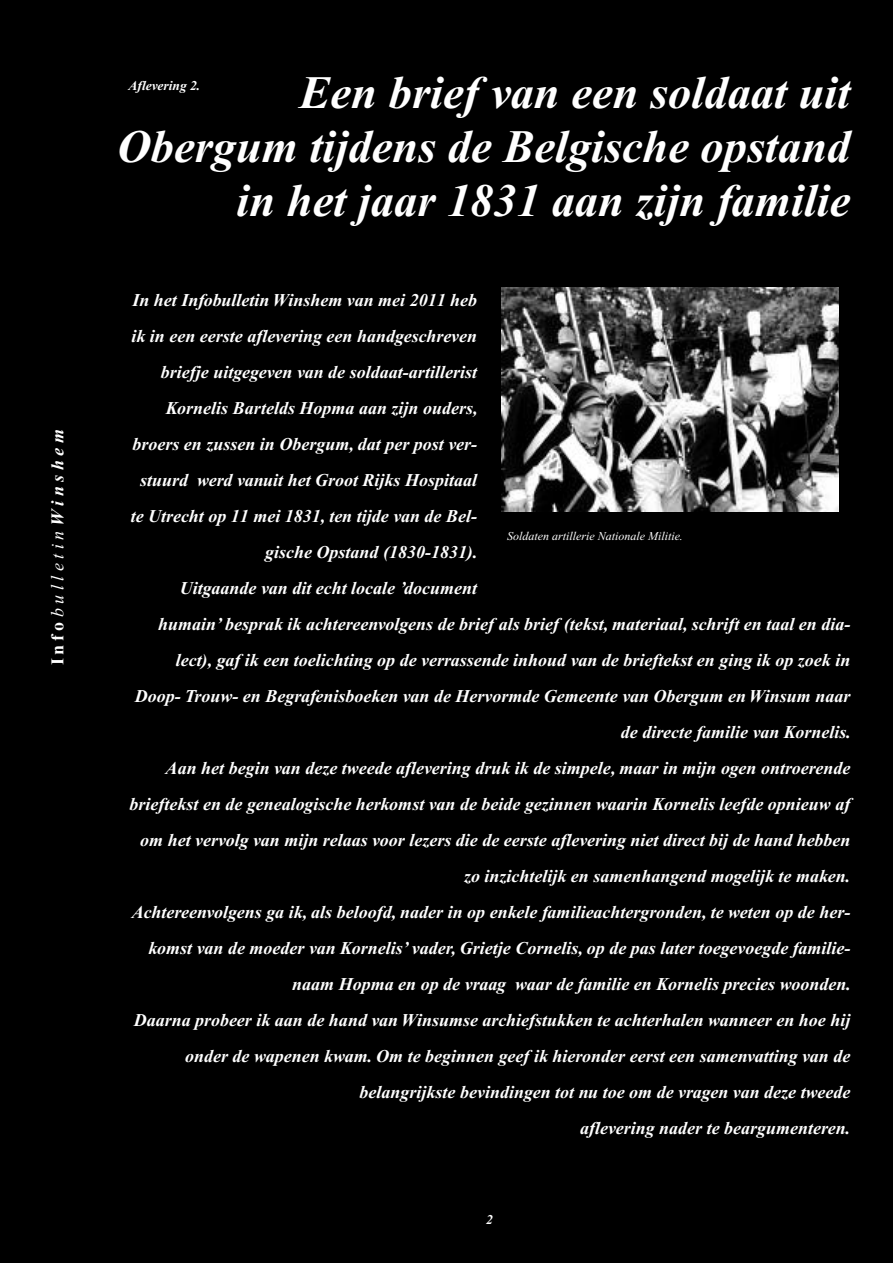
<style>
.page{position:relative;width:893px;height:1263px;background:#000}
.page>*{position:absolute;margin:0;border:0;box-sizing:border-box;transform-origin:0 0}
.t1{font:italic 700 46.5px/54px "Times New Roman";color:#fff;text-align:right}
.t2{font:italic 700 18px "Times New Roman";color:#fff}
.t3{font:italic 18px "Times New Roman";letter-spacing:.25em;color:#fff}
.t4{font:italic 700 13.5px "Times New Roman";color:#fff}
.t5{font:italic 12px "Times New Roman";color:#fff}
.s1{font-weight:700;font-style:normal}
.s2{font-weight:700}
</style>
<div class="page">
<img style="left:502px;top:287px;width:337px;height:225px">
<p class="t3" style="left:51px;top:665px;width:237px;rotate:-90deg"><span class="s1">Info</span>bulletin<span class="s2">Winshem</span></p>
<h1 class="t1" style="left:117px;top:71px;width:735px">Een brief van een soldaat uit<br>Obergum tijdens de Belgische opstand in het jaar 1831 aan zijn familie</h1>
<p class="t4" style="left:129px;top:81px;width:73px">Aflevering 2.</p>
<p class="t2" style="left:132px;top:294px;width:346px">In het Infobulletin Winshem van mei 2011 heb</p>
<p class="t2" style="left:131px;top:330px;width:347px">ik in een eerste aflevering een handgeschreven</p>
<p class="t2" style="left:161px;top:366px;width:318px">briefje uitgegeven van de soldaat-artillerist</p>
<p class="t2" style="left:166px;top:402px;width:313px">Kornelis Bartelds Hopma aan zijn ouders,</p>
<p class="t2" style="left:133px;top:438px;width:346px">broers en zussen in Obergum, dat per post ver-</p>
<p class="t2" style="left:140px;top:474px;width:338px">stuurd werd vanuit het Groot Rijks Hospitaal</p>
<p class="t2" style="left:131px;top:510px;width:348px">te Utrecht op 11 mei 1831, ten tijde van de Bel-</p>
<p class="t2" style="left:265px;top:546px;width:214px">gische Opstand (1830-1831).</p>
<p class="t2" style="left:180px;top:582px;width:299px">Uitgaande van dit echt locale ’document</p>
<p class="t2" style="left:158px;top:618px;width:694px">humain’ besprak ik achtereenvolgens de brief als brief (tekst, materiaal, schrift en taal en dia-</p>
<p class="t2" style="left:176px;top:654px;width:676px">lect), gaf ik een toelichting op de verrassende inhoud van de brieftekst en ging ik op zoek in</p>
<p class="t2" style="left:135px;top:690px;width:717px">Doop- Trouw- en Begrafenisboeken van de Hervormde Gemeente van Obergum en Winsum naar</p>
<p class="t2" style="left:621px;top:726px;width:232px">de directe familie van Kornelis.</p>
<p class="t2" style="left:166px;top:762px;width:686px">Aan het begin van deze tweede aflevering druk ik de simpele, maar in mijn ogen ontroerende</p>
<p class="t2" style="left:130px;top:798px;width:722px">brieftekst en de genealogische herkomst van de beide gezinnen waarin Kornelis leefde opnieuw af</p>
<p class="t2" style="left:140px;top:834px;width:712px">om het vervolg van mijn relaas voor lezers die de eerste aflevering niet direct bij de hand hebben</p>
<p class="t2" style="left:464px;top:870px;width:388px">zo inzichtelijk en samenhangend mogelijk te maken.</p>
<p class="t2" style="left:132px;top:906px;width:720px">Achtereenvolgens ga ik, als beloofd, nader in op enkele familieachtergronden, te weten op de her-</p>
<p class="t2" style="left:148px;top:942px;width:703px">komst van de moeder van Kornelis’ vader, Grietje Cornelis, op de pas later toegevoegde familie-</p>
<p class="t2" style="left:292px;top:978px;width:560px">naam Hopma en op de vraag waar de familie en Kornelis precies woonden.</p>
<p class="t2" style="left:134px;top:1014px;width:718px">Daarna probeer ik aan de hand van Winsumse archiefstukken te achterhalen wanneer en hoe hij</p>
<p class="t2" style="left:185px;top:1050px;width:667px">onder de wapenen kwam. Om te beginnen geef ik hieronder eerst een samenvatting van de</p>
<p class="t2" style="left:360px;top:1086px;width:492px">belangrijkste bevindingen tot nu toe om de vragen van deze tweede</p>
<p class="t2" style="left:580px;top:1122px;width:272px">aflevering nader te beargumenteren.</p>
<p class="t5" style="left:507px;top:532px;width:177px">Soldaten artillerie Nationale Militie.</p>
<p class="t4" style="left:486px;top:1215px;width:8px">2</p>
</div>
